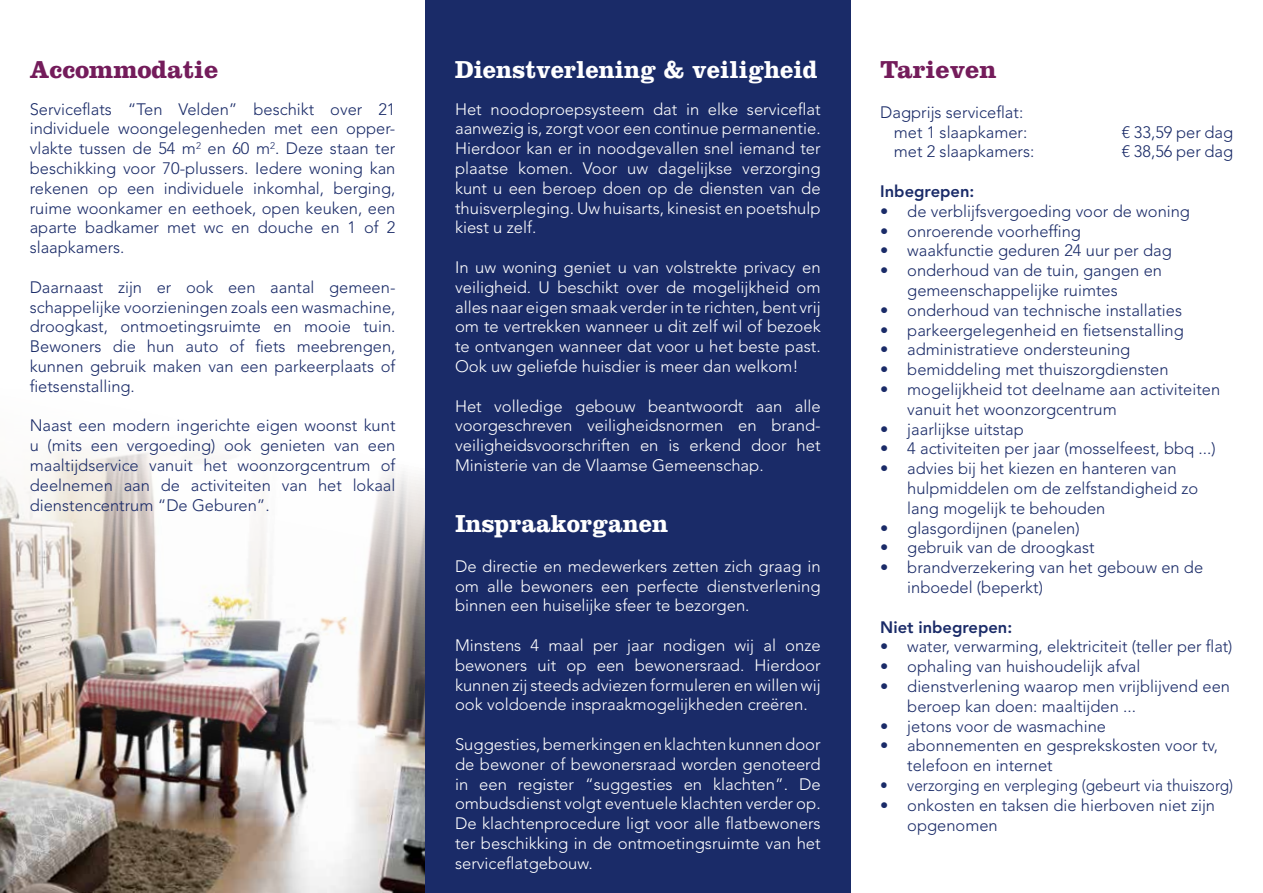
<style>
.page{position:relative;width:1263px;height:893px;background:#fff}
.page>*{position:absolute;margin:0;border:0;box-sizing:border-box;transform-origin:0 0}
.t1{font:700 25.5px "Clarendon LT Std";color:#fff;scale:.94 1}
.t2{font:700 25.5px "Clarendon LT Std";color:#741c5b}
.t3{font:300 16.5px/19.8px "Avenir LT Std";color:#1a2b68}
.t4{font:300 16.5px/19.8px "Avenir LT Std";color:#fff;text-align:justify}
.t5{font:300 16.5px "Avenir LT Std";color:#1a2b68;scale:.93 1}
.t6{font:800 16.5px "Avenir LT Std";color:#1a2b68}
</style>
<div class="page">
<img style="left:0;top:451px;width:425px;height:442px">
<div style="left:425px;top:0;width:425px;height:893px;background:#1a2b68"></div>
<h1 class="t2" style="left:30px;top:54px;width:190px">Accommodatie</h1>
<p class="t3" style="left:30px;top:99px;width:367px;text-align:justify">Serviceflats “Ten Velden” beschikt over 21 individuele woongelegenheden met een opper&shy;vlakte tussen de 54 m<sup>2</sup> en 60 m<sup>2</sup>. Deze staan ter beschikking voor 70-plussers. Iedere woning kan rekenen op een individuele inkomhal, berging, ruime woonkamer en eethoek, open keuken, een aparte badkamer met wc en douche en 1 of 2 slaapkamers.</p>
<p class="t3" style="left:30px;top:277px;width:367px;text-align:justify">Daarnaast zijn er ook een aantal gemeen&shy;schappelijke voorzieningen zoals een wasmachine, droogkast, ontmoetingsruimte en mooie tuin.<br>Bewoners die hun auto of fiets meebrengen, kunnen gebruik maken van een parkeerplaats of fietsenstalling.</p>
<p class="t3" style="left:30px;top:416px;width:367px;text-align:justify">Naast een modern ingerichte eigen woonst kunt u (mits een vergoeding) ook genieten van een maaltijdservice vanuit het woonzorgcentrum of deelnemen aan de activiteiten van het lokaal dienstencentrum “De Geburen”.</p>
<h1 class="t1" style="left:455px;top:54px;width:387px">Dienstverlening &amp; veiligheid</h1>
<p class="t4" style="left:455px;top:99px;width:367px">Het noodoproepsysteem dat in elke serviceflat aanwezig is, zorgt voor een continue permanentie.<br>Hierdoor kan er in noodgevallen snel iemand ter plaatse komen. Voor uw dagelijkse verzorging kunt u een beroep doen op de diensten van de thuisverpleging. Uw huisarts, kinesist en poetshulp kiest u zelf.</p>
<p class="t4" style="left:455px;top:257px;width:367px">In uw woning geniet u van volstrekte privacy en veiligheid. U beschikt over de mogelijkheid om alles naar eigen smaak verder in te richten, bent vrij om te vertrekken wanneer u dit zelf wil of bezoek te ontvangen wanneer dat voor u het beste past.<br>Ook uw geliefde huisdier is meer dan welkom!</p>
<p class="t4" style="left:455px;top:396px;width:367px">Het volledige gebouw beantwoordt aan alle voorgeschreven veiligheidsnormen en brand&shy;veiligheidsvoorschriften en is erkend door het Ministerie van de Vlaamse Gemeenschap.</p>
<h1 class="t1" style="left:455px;top:508px;width:228px">Inspraakorganen</h1>
<p class="t4" style="left:455px;top:556px;width:367px">De directie en medewerkers zetten zich graag in om alle bewoners een perfecte dienstverlening binnen een huiselijke sfeer te bezorgen.</p>
<p class="t4" style="left:455px;top:635px;width:367px">Minstens 4 maal per jaar nodigen wij al onze bewoners uit op een bewonersraad. Hierdoor kunnen zij steeds adviezen formuleren en willen wij ook voldoende inspraakmogelijkheden creëren.</p>
<p class="t4" style="left:455px;top:734px;width:367px">Suggesties, bemerkingen en klachten kunnen door de bewoner of bewonersraad worden genoteerd in een register “suggesties en klachten”. De ombudsdienst volgt eventuele klachten verder op.<br>De klachtenprocedure ligt voor alle flatbewoners ter beschikking in de ontmoetingsruimte van het serviceflatgebouw.</p>
<h1 class="t2" style="left:880px;top:54px;width:118px">Tarieven</h1>
<p class="t3" style="left:880px;top:102px;width:149px;text-align:right">Dagprijs serviceflat: met 1 slaapkamer:</p>
<p class="t3" style="left:1122px;top:122px;width:113px">€ 33,59 per dag</p>
<p class="t3" style="left:894px;top:142px;width:142px">met 2 slaapkamers:</p>
<p class="t3" style="left:1122px;top:142px;width:113px">€ 38,56 per dag</p>
<p class="t6" style="left:880px;top:182px;width:96px">Inbegrepen:</p>
<p class="t3" style="left:880px;top:201px;width:311px">• de verblijfsvergoeding voor de woning</p>
<p class="t3" style="left:880px;top:221px;width:202px">• onroerende voorheffing</p>
<p class="t3" style="left:880px;top:241px;width:293px">• waakfunctie geduren 24 uur per dag</p>
<p class="t3" style="left:907px;top:261px;width:256px;text-indent:-27px">• onderhoud van de tuin, gangen en gemeenschappelijke ruimtes</p>
<p class="t3" style="left:880px;top:300px;width:303px">• onderhoud van technische installaties</p>
<p class="t3" style="left:880px;top:320px;width:305px">• parkeergelegenheid en fietsenstalling</p>
<p class="t3" style="left:880px;top:340px;width:252px">• administratieve ondersteuning</p>
<p class="t3" style="left:880px;top:360px;width:290px">• bemiddeling met thuiszorgdiensten</p>
<p class="t3" style="left:907px;top:379px;width:314px;text-indent:-27px">• mogelijkheid tot deelname aan activiteiten vanuit het woonzorgcentrum</p>
<p class="t3" style="left:880px;top:419px;width:145px">• jaarlijkse uitstap</p>
<p class="t3" style="left:880px;top:439px;width:337px">• 4 activiteiten per jaar (mosselfeest, bbq ...)</p>
<p class="t3" style="left:907px;top:459px;width:292px;text-indent:-27px">• advies bij het kiezen en hanteren van hulpmiddelen om de zelfstandigheid zo lang mogelijk te behouden</p>
<p class="t3" style="left:880px;top:518px;width:201px">• glasgordijnen (panelen)</p>
<p class="t3" style="left:880px;top:538px;width:216px">• gebruik van de droogkast</p>
<p class="t3" style="left:907px;top:558px;width:297px;text-indent:-27px">• brandverzekering van het gebouw en de inboedel (beperkt)</p>
<p class="t6" style="left:880px;top:617px;width:134px">Niet inbegrepen:</p>
<p class="t3" style="left:880px;top:637px;width:354px">• water, verwarming, elektriciteit (teller per flat)</p>
<p class="t3" style="left:880px;top:657px;width:262px">• ophaling van huishoudelijk afval</p>
<p class="t3" style="left:907px;top:676px;width:324px;text-indent:-27px">• dienstverlening waarop men vrijblijvend een beroep kan doen: maaltijden ...</p>
<p class="t3" style="left:880px;top:716px;width:227px">• jetons voor de wasmachine</p>
<p class="t3" style="left:907px;top:736px;width:312px;text-indent:-27px">• abonnementen en gesprekskosten voor tv, telefoon en internet</p>
<p class="t5" style="left:880px;top:776px;width:381px">• verzorging en verpleging (gebeurt via thuiszorg)</p>
<p class="t3" style="left:907px;top:795px;width:309px;text-indent:-27px">• onkosten en taksen die hierboven niet zijn opgenomen</p>
</div>
